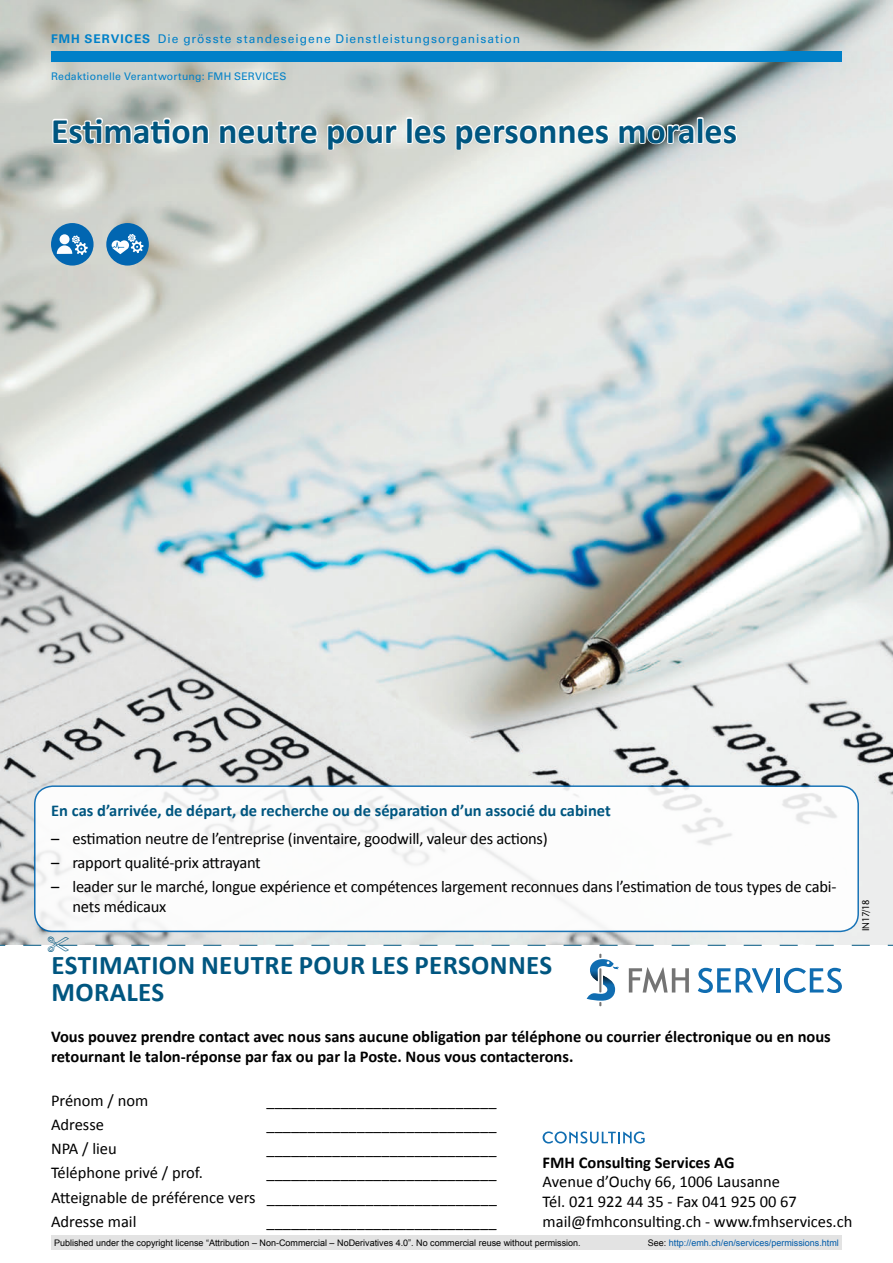
<style>
.page{position:relative;width:893px;height:1263px;background:#fff}
.page>*{position:absolute;margin:0;border:0;box-sizing:border-box;transform-origin:0 0}
.t1{font:700 36px "Calibri";color:#005680}
.t2{font:700 27px/27px "Calibri";letter-spacing:.015em;color:#005680}
.t3{font:16.5px/19.8px "Calibri";letter-spacing:-.015em;color:#000}
.t4{font:700 16.5px/19.8px "Calibri";color:#000}
.t5{font:700 16.5px "Calibri";color:#005680}
.t6{font:12px "Univers LT Std";letter-spacing:.08em;color:#0080c8}
.t7{font:10.5px "Univers LT Std";letter-spacing:.02em;color:#0080c8}
.t8{font:500 9.75px "Stone Sans ITC Std";letter-spacing:-.025em;color:#000;scale:.95 1}
.t9{font:9px "Arial";color:#000}
.t10{font:9px "Arial";color:#005ba9}
.s1{font-weight:700}
.s2{color:#000}
</style>
<div class="page">
<img style="left:0;top:0;width:893px;height:937px">
<svg style="left:543px;top:1131px;width:102px;height:12px"></svg>
<svg style="left:50px;top:116px;width:161px;height:30px"></svg>
<svg style="left:218px;top:119px;width:102px;height:27px"></svg>
<svg style="left:326px;top:123px;width:73px;height:29px"></svg>
<svg style="left:405px;top:115px;width:43px;height:31px"></svg>
<svg style="left:454px;top:123px;width:157px;height:29px"></svg>
<svg style="left:617px;top:115px;width:122px;height:31px"></svg>
<div style="left:35px;top:786px;width:823px;height:145px;background:#fff;border-radius:18px"></div>
<div style="left:34px;top:785px;width:825px;height:147px;border:2px solid #0166b1;border-radius:18px"></div>
<div style="left:51px;top:223px;width:43px;height:43px;background:#0166b1;border-radius:50%"></div>
<svg style="left:57px;top:235px;width:31px;height:20px"></svg>
<div style="left:106px;top:223px;width:43px;height:43px;background:#0166b1;border-radius:50%"></div>
<svg style="left:112px;top:234px;width:32px;height:20px"></svg>
<div style="left:51px;top:51px;width:791px;height:11px;background:#0080c8"></div>
<div style="left:51px;top:1235px;width:791px;height:15px;background:#e3e3e3"></div>
<svg style="left:0;top:937px;width:893px;height:69px"></svg>
<p class="t6" style="left:51px;top:31px;width:470px"><span class="s1">FMH SERVICES</span> Die grösste standeseigene Dienstleistungsorganisation</p>
<p class="t7" style="left:51px;top:70px;width:237px">Redaktionelle Verantwortung: FMH SERVICES</p>
<h1 class="t1" style="left:51px;top:108px;width:688px">Estimation neutre pour les personnes morales</h1>
<p class="t5" style="left:51px;top:799px;width:561px">En cas d’arrivée, de départ, de recherche ou de séparation d’un associé du cabinet</p>
<p class="t3" style="left:51px;top:828px;width:498px">– estimation neutre de l’entreprise (inventaire, goodwill, valeur des actions)</p>
<p class="t3" style="left:51px;top:852px;width:211px">– rapport qualité-prix attrayant</p>
<p class="t3" style="left:72px;top:877px;width:765px;text-indent:-21px">– leader sur le marché, longue expérience et compétences largement reconnues dans l’estimation de tous types de cabi&shy;nets médicaux</p>
<h2 class="t2" style="left:52px;top:951px;width:502px">ESTIMATION NEUTRE POUR LES PERSONNES<br>MORALES</h2>
<p class="t4" style="left:51px;top:1026px;width:781px">Vous pouvez prendre contact avec nous sans aucune obligation par téléphone ou courrier électronique ou en nous retournant le talon-réponse par fax ou par la Poste. Nous vous contacterons.</p>
<p class="t3" style="left:51px;top:1091px;width:99px">Prénom / nom</p>
<p class="t3" style="left:266px;top:1091px;width:232px">____________________________</p>
<p class="t3" style="left:51px;top:1115px;width:55px">Adresse</p>
<p class="t3" style="left:266px;top:1115px;width:232px">____________________________</p>
<p class="t3" style="left:51px;top:1139px;width:67px">NPA / lieu</p>
<p class="t3" style="left:266px;top:1139px;width:232px">____________________________</p>
<p class="t3" style="left:51px;top:1163px;width:153px">Téléphone privé / prof.</p>
<p class="t3" style="left:51px;top:1161px;width:447px;line-height:24px;text-align:justify;text-indent:215px">____________________________ Atteignable de préférence vers ____________________________ Adresse mail</p>
<p class="t3" style="left:266px;top:1211px;width:232px">____________________________</p>
<p class="t4" style="left:543px;top:1152px;width:193px">FMH Consulting Services AG</p>
<p class="t3" style="left:543px;top:1172px;width:311px">Avenue d’Ouchy 66, 1006 Lausanne<br>Tél. 021 922 44 35 - Fax 041 925 00 67 mail@fmhconsulting.ch - www.fmhservices.ch</p>
<p class="t9" style="left:54px;top:1237px;width:528px">Published under the copyright license “Attribution – Non-Commercial – NoDerivatives 4.0”. No commercial reuse without permission.</p>
<p class="t10" style="left:648px;top:1237px;width:193px"><span class="s2">See:</span> http://emh.ch/en/services/permissions.html</p>
<p class="t8" style="left:860px;top:931px;width:35px;rotate:-90deg">IN17/18</p>
</div>
